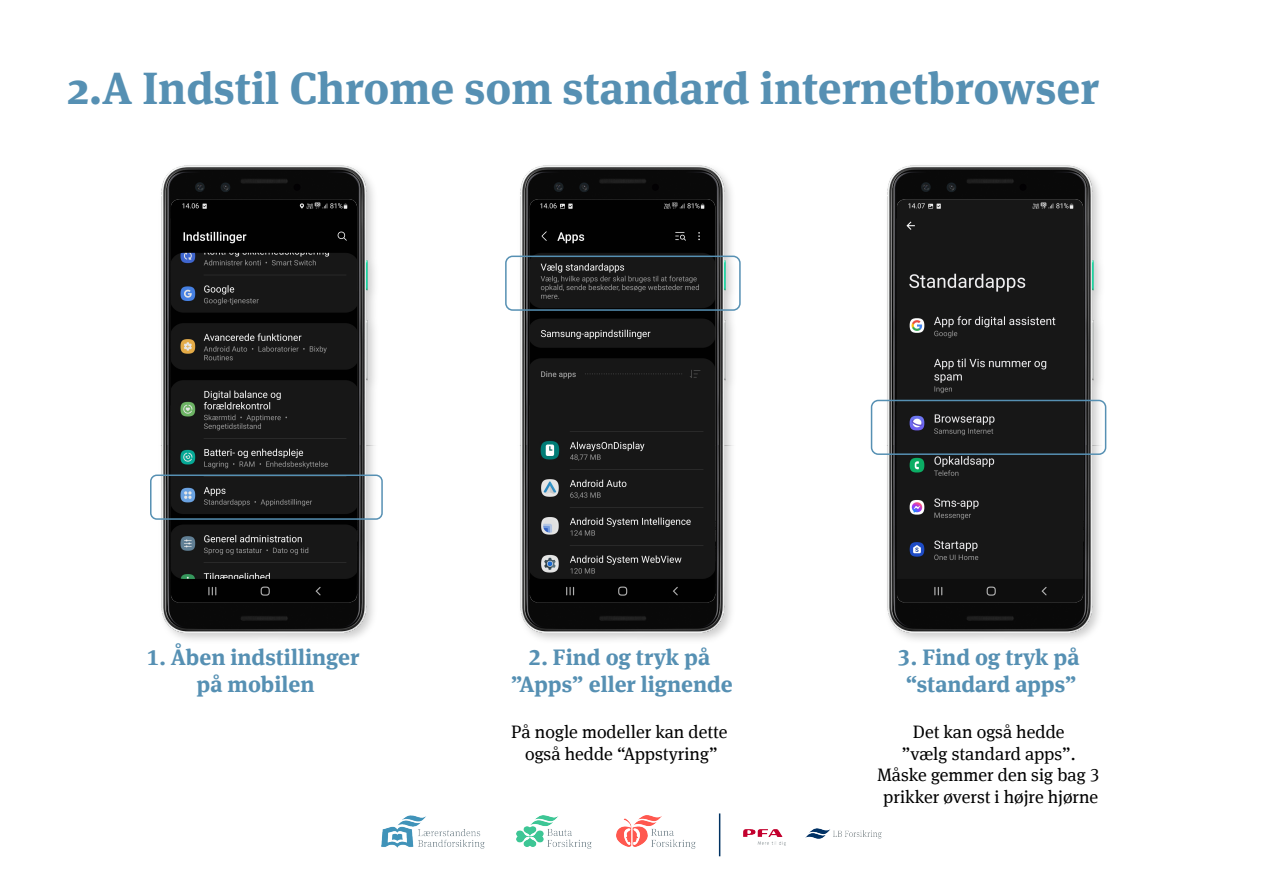
<style>
.page{position:relative;width:1263px;height:893px;background:#fff}
.page>*{position:absolute;margin:0;border:0;box-sizing:border-box;transform-origin:0 0}
.t1{font:700 45px "Meta Serif Pro";color:#5690b3}
.t2{font:700 22.5px/27px "Meta Serif Offc";color:#5690b3;text-align:center}
.t3{font:18px/21.6px "Meta Serif Offc";color:#000;text-align:center}
</style>
<div class="page">
<img style="left:381px;top:816px;width:103px;height:33px">
<img style="left:516px;top:816px;width:75px;height:33px">
<img style="left:617px;top:816px;width:78px;height:33px">
<img style="left:743px;top:828px;width:138px;height:17px">
<hr style="left:719px;top:813px;width:1px;height:43px;background:#003262">
<img style="left:161px;top:165px;width:219px;height:475px">
<img style="left:885px;top:165px;width:220px;height:475px">
<img style="left:517px;top:165px;width:221px;height:475px">
<div style="left:540px;top:388px;width:165px;height:39px;background:#171717"></div>
<div style="left:505px;top:256px;width:236px;height:55px;border:2px solid #5690b3;border-radius:7px"></div>
<div style="left:150px;top:474px;width:233px;height:46px;border:2px solid #5690b3;border-radius:6px"></div>
<div style="left:871px;top:400px;width:235px;height:55px;border:2px solid #5690b3;border-radius:7px"></div>
<h1 class="t1" style="left:67px;top:52px;width:1033px">2.A Indstil Chrome som standard internetbrowser</h1>
<p class="t2" style="left:147px;top:644px;width:214px">1. Åben indstillinger på mobilen</p>
<p class="t2" style="left:511px;top:644px;width:223px">2. Find og tryk på ”Apps” eller lignende</p>
<p class="t3" style="left:511px;top:721px;width:218px">På nogle modeller kan dette også hedde “Appstyring”</p>
<p class="t2" style="left:898px;top:644px;width:183px">3. Find og tryk på “standard apps”</p>
<p class="t3" style="left:877px;top:721px;width:224px">Det kan også hedde<br>”vælg standard apps”.<br>Måske gemmer den sig bag 3 prikker øverst i højre hjørne</p>
</div>
